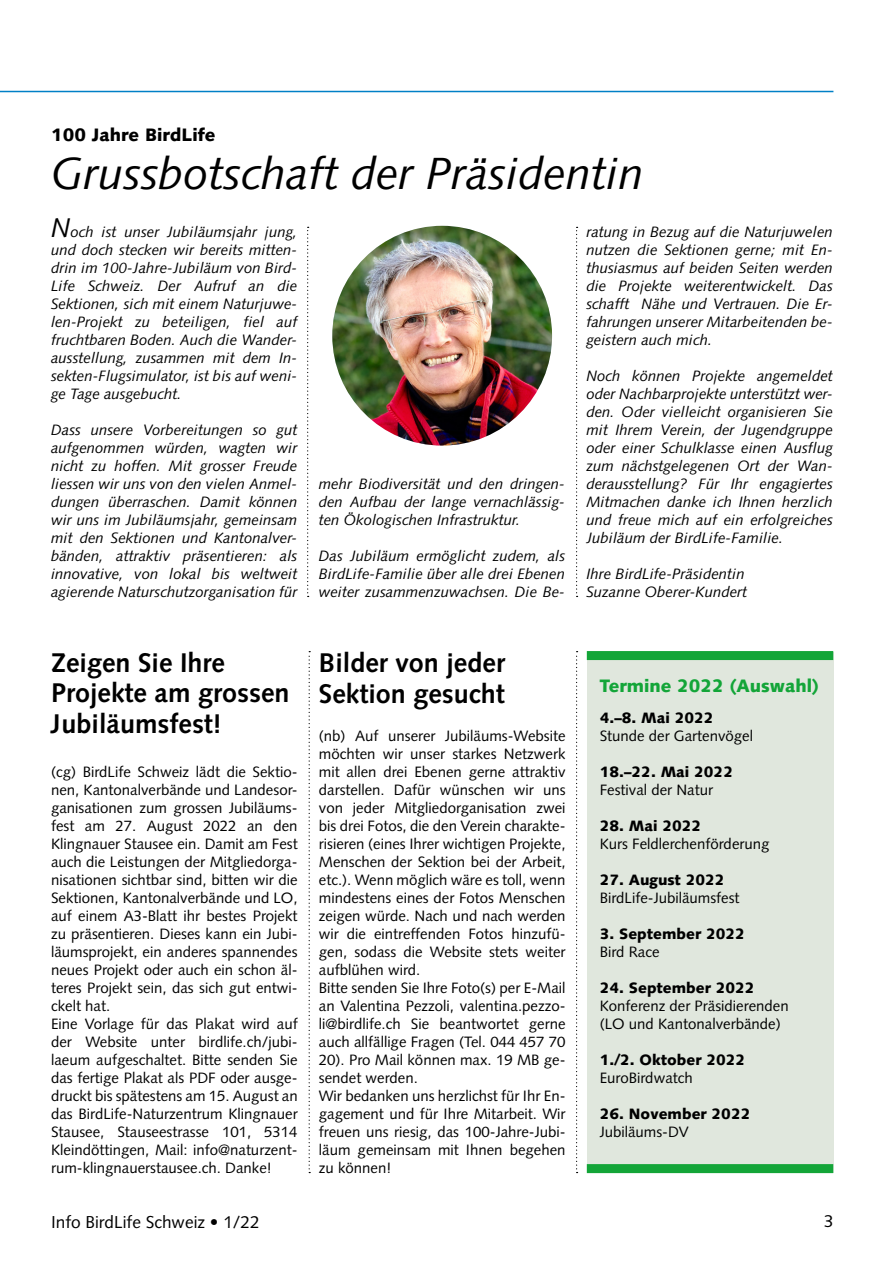
<style>
.page{position:relative;width:893px;height:1263px;background:#fff}
.page>*{position:absolute;margin:0;border:0;box-sizing:border-box;transform-origin:0 0}
.Titel_gross{font:italic 45px "Syntax LT";color:#000}
.Titel_18pt_bold{font:700 27px/30.8px "Syntax LT";color:#000}
.Kasten-Titel{font:900 18px "Syntax LT";color:#13a538}
.Übertitel{font:900 18px "Syntax LT";color:#000}
.t1{font:17.25px "Syntax LT";color:#000}
.Grundtext{font:15px/18px "Syntax LT";color:#000;text-align:justify}
.Grundtext-2{font:italic 15px/18px "Syntax LT";color:#000;text-align:justify}
.Grundtext-3{font:900 15px "Syntax LT";color:#000}
.s1{font-size:27px}
</style>
<div class="page">
<hr style="left:0;top:91px;width:833px;height:1px;background:#0080c6">
<svg style="left:576px;top:227px;width:2px;height:370px"></svg>
<svg style="left:307px;top:227px;width:2px;height:370px"></svg>
<div style="left:587px;top:653px;width:246px;height:520px;background:#e0e7dd"></div>
<div style="left:587px;top:651px;width:246px;height:9px;background:#13a538"></div>
<div style="left:587px;top:1164px;width:246px;height:9px;background:#13a538"></div>
<img style="left:332px;top:226px;width:220px;height:220px;border-radius:110px">
<svg style="left:309px;top:651px;width:1px;height:522px"></svg>
<svg style="left:576px;top:651px;width:2px;height:522px"></svg>
<p class="Übertitel" style="left:51px;top:125px;width:166px">100 Jahre BirdLife</p>
<p class="Titel_gross" style="left:51px;top:147px;width:594px">Grussbotschaft der Präsidentin</p>
<p class="Grundtext-2" style="left:51px;top:223px;width:248px"><span class="s1">N</span>och ist unser Jubiläumsjahr jung, und doch stecken wir bereits mitten&shy;drin im 100-Jahre-Jubiläum von Bird-Life Schweiz. Der Aufruf an die Sektionen, sich mit einem Naturjuwe&shy;len-Projekt zu beteiligen, fiel auf fruchtbaren Boden. Auch die Wander&shy;ausstellung, zusammen mit dem In&shy;sekten-Flugsimulator, ist bis auf weni&shy;ge Tage ausgebucht.</p>
<p class="Grundtext-2" style="left:51px;top:421px;width:248px">Dass unsere Vorbereitungen so gut aufgenommen würden, wagten wir nicht zu hoffen. Mit grosser Freude liessen wir uns von den vielen Anmel&shy;dungen überraschen. Damit können wir uns im Jubiläumsjahr, gemeinsam mit den Sektionen und Kantonalver&shy;bänden, attraktiv präsentieren: als innovative, von lokal bis weltweit agierende Naturschutzorganisation für</p>
<p class="Grundtext-2" style="left:586px;top:223px;width:248px">ratung in Bezug auf die Naturjuwelen nutzen die Sektionen gerne; mit En&shy;thusiasmus auf beiden Seiten werden die Projekte weiterentwickelt. Das schafft Nähe und Vertrauen. Die Er&shy;fahrungen unserer Mitarbeitenden be&shy;geistern auch mich.</p>
<p class="Grundtext-2" style="left:586px;top:367px;width:248px">Noch können Projekte angemeldet oder Nachbarprojekte unterstützt wer&shy;den. Oder vielleicht organisieren Sie mit Ihrem Verein, der Jugendgruppe oder einer Schulklasse einen Ausflug zum nächstgelegenen Ort der Wan&shy;derausstellung? Für Ihr engagiertes Mitmachen danke ich Ihnen herzlich und freue mich auf ein erfolgreiches Jubiläum der BirdLife-Familie.</p>
<p class="Grundtext-2" style="left:586px;top:565px;width:162px">Ihre BirdLife-Präsidentin<br>Suzanne Oberer-Kundert</p>
<p class="Grundtext-2" style="left:319px;top:475px;width:248px">mehr Biodiversität und den dringen&shy;den Aufbau der lange vernachlässig&shy;ten Ökologischen Infrastruktur.</p>
<p class="Grundtext-2" style="left:319px;top:547px;width:248px">Das Jubiläum ermöglicht zudem, als BirdLife-Familie über alle drei Ebenen weiter zusammenzuwachsen. Die Be-</p>
<p class="Titel_18pt_bold" style="left:51px;top:647px;width:240px">Zeigen Sie Ihre<br>Projekte am grossen<br>Jubiläumsfest!</p>
<p class="Grundtext" style="left:51px;top:763px;width:248px">(cg) BirdLife Schweiz lädt die Sektio&shy;nen, Kantonalverbände und Landesor&shy;ganisationen zum grossen Jubiläums&shy;fest am 27. August 2022 an den Klingnauer Stausee ein. Damit am Fest auch die Leistungen der Mitgliedorga&shy;nisationen sichtbar sind, bitten wir die Sektionen, Kantonalverbände und LO, auf einem A3-Blatt ihr bestes Projekt zu präsentieren. Dieses kann ein Jubi&shy;läumsprojekt, ein anderes spannendes neues Projekt oder auch ein schon äl&shy;teres Projekt sein, das sich gut entwi&shy;ckelt hat.</p>
<p class="Grundtext" style="left:51px;top:1015px;width:248px;text-align:left">Eine Vorlage für das Plakat wird auf der Website unter birdlife.ch/jubi&shy;laeum aufgeschaltet. Bitte senden Sie das fertige Plakat als PDF oder ausge&shy;druckt bis spätestens am 15. August an das BirdLife-Naturzentrum Klingnauer Stausee, Stauseestrasse 101, 5314<br>Kleindöttingen, Mail: info@naturzent&shy;rum-klingnauerstausee.ch. Danke!</p>
<p class="Titel_18pt_bold" style="left:319px;top:647px;width:188px;line-height:31.5px">Bilder von jeder<br>Sektion gesucht</p>
<p class="Grundtext" style="left:319px;top:727px;width:248px">(nb) Auf unserer Jubiläums-Website möchten wir unser starkes Netzwerk mit allen drei Ebenen gerne attraktiv darstellen. Dafür wünschen wir uns von jeder Mitgliedorganisation zwei bis drei Fotos, die den Verein charakte&shy;risieren (eines Ihrer wichtigen Projekte, Menschen der Sektion bei der Arbeit, etc.). Wenn möglich wäre es toll, wenn mindestens eines der Fotos Menschen zeigen würde. Nach und nach werden wir die eintreffenden Fotos hinzufü&shy;gen, sodass die Website stets weiter aufblühen wird.</p>
<p class="Grundtext" style="left:319px;top:979px;width:248px">Bitte senden Sie Ihre Foto(s) per E-Mail an Valentina Pezzoli, valentina.pezzo&shy;li@birdlife.ch Sie beantwortet gerne auch allfällige Fragen (Tel. 044 457 70<br>20). Pro Mail können max. 19 MB ge&shy;sendet werden.</p>
<p class="Grundtext" style="left:319px;top:1087px;width:248px">Wir bedanken uns herzlichst für Ihr En&shy;gagement und für Ihre Mitarbeit. Wir freuen uns riesig, das 100-Jahre-Jubi&shy;läum gemeinsam mit Ihnen begehen zu können!</p>
<p class="Kasten-Titel" style="left:600px;top:675px;width:220px">Termine 2022 (Auswahl)</p>
<p class="Grundtext-3" style="left:600px;top:709px;width:115px">4.–8. Mai 2022</p>
<p class="Grundtext" style="left:600px;top:727px;width:155px">Stunde der Gartenvögel</p>
<p class="Grundtext-3" style="left:600px;top:763px;width:135px">18.–22. Mai 2022</p>
<p class="Grundtext" style="left:600px;top:781px;width:115px">Festival der Natur</p>
<p class="Grundtext-3" style="left:600px;top:817px;width:103px">28. Mai 2022</p>
<p class="Grundtext" style="left:600px;top:835px;width:171px">Kurs Feldlerchenförderung</p>
<p class="Grundtext-3" style="left:600px;top:871px;width:126px">27. August 2022</p>
<p class="Grundtext" style="left:600px;top:889px;width:141px">BirdLife-Jubiläumsfest</p>
<p class="Grundtext-3" style="left:600px;top:925px;width:147px">3. September 2022</p>
<p class="Grundtext" style="left:600px;top:943px;width:61px">Bird Race</p>
<p class="Grundtext-3" style="left:600px;top:979px;width:156px">24. September 2022</p>
<p class="Grundtext" style="left:600px;top:997px;width:190px">Konferenz der Präsidierenden (LO und Kantonalverbände)</p>
<p class="Grundtext-3" style="left:600px;top:1051px;width:147px">1./2. Oktober 2022</p>
<p class="Grundtext" style="left:600px;top:1069px;width:95px">EuroBirdwatch</p>
<p class="Grundtext-3" style="left:600px;top:1105px;width:152px">26. November 2022</p>
<p class="Grundtext" style="left:600px;top:1123px;width:91px">Jubiläums-DV</p>
<p class="t1" style="left:51px;top:1212px;width:210px">Info BirdLife Schweiz • 1/22</p>
<p class="t1" style="left:824px;top:1211px;width:11px">3</p>
</div>
